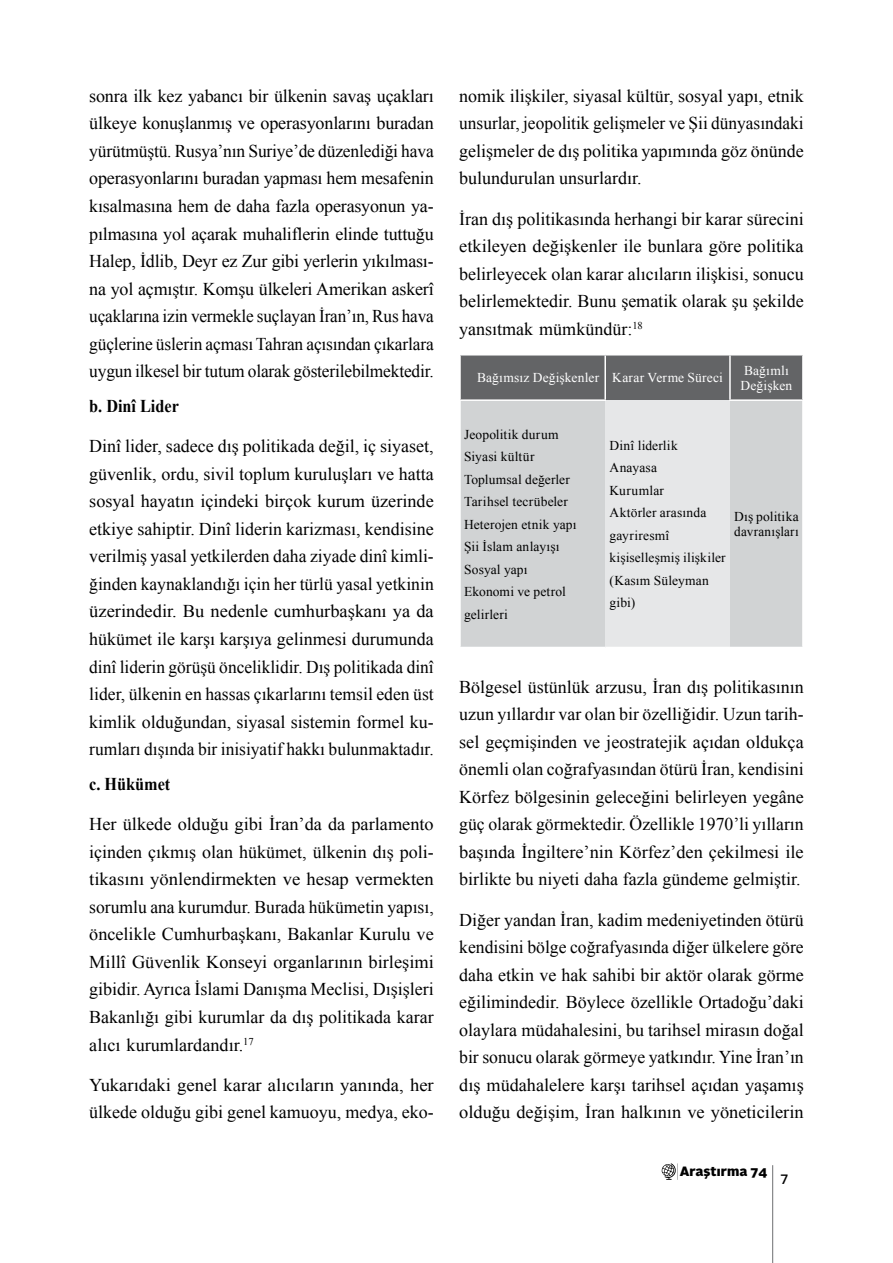
<style>
.page{position:relative;width:893px;height:1263px;background:#fff}
.page>*{position:absolute;margin:0;border:0;box-sizing:border-box;transform-origin:0 0}
.t1{font:18px/27.6px "Times New Roman";color:#000;text-align:justify}
.t2{font:700 18px "Times New Roman";color:#000;scale:.9 1}
.t3{font:13.5px/22.5px "Times New Roman";letter-spacing:.01em;color:#000}
.t4{font:13.5px/15px "Times New Roman";letter-spacing:.015em;color:#fff}
.t5{font:900 13.5px "Alright Sans";color:#000}
.t6{font:500 13.5px "Alright Sans";color:#000}
</style>
<div class="page">
<hr style="left:772px;top:1165px;width:1px;height:98px;background:#6d6e71">
<svg style="left:662px;top:1163px;width:16px;height:17px"></svg>
<div style="left:461px;top:355px;width:341px;height:45px;background:#636466"></div>
<div style="left:461px;top:401px;width:341px;height:246px;background:#d1d3d4"></div>
<div style="left:605px;top:400px;width:125px;height:247px;background:#e6e7e8"></div>
<hr style="left:604px;top:355px;width:2px;height:44px;background:#fff">
<hr style="left:729px;top:355px;width:2px;height:44px;background:#fff">
<hr style="left:459px;top:399px;width:147px;height:2px;background:#fff">
<hr style="left:729px;top:399px;width:75px;height:2px;background:#fff">
<p class="t1" style="left:89px;top:82px;width:346px">sonra ilk kez yabancı bir ülkenin savaş uçakları ülkeye konuşlanmış ve operasyonlarını buradan yürütmüştü. Rusya’nın Suriye’de düzenlediği hava operasyonlarını buradan yapması hem mesafenin kısalmasına hem de daha fazla operasyonun ya&shy;pılmasına yol açarak muhaliflerin elinde tuttuğu Halep, İdlib, Deyr ez Zur gibi yerlerin yıkılması&shy;na yol açmıştır. Komşu ülkeleri Amerikan askerî uçaklarına izin vermekle suçlayan İran’ın, Rus hava güçlerine üslerin açması Tahran açısından çıkarlara uygun ilkesel bir tutum olarak gösterilebilmektedir.</p>
<p class="t2" style="left:89px;top:393px;width:101px">b. Dinî Lider</p>
<p class="t1" style="left:89px;top:432px;width:346px">Dinî lider, sadece dış politikada değil, iç siyaset, güvenlik, ordu, sivil toplum kuruluşları ve hatta sosyal hayatın içindeki birçok kurum üzerinde etkiye sahiptir. Dinî liderin karizması, kendisine verilmiş yasal yetkilerden daha ziyade dinî kimli&shy;ğinden kaynaklandığı için her türlü yasal yetkinin üzerindedir. Bu nedenle cumhurbaşkanı ya da hükümet ile karşı karşıya gelinmesi durumunda dinî liderin görüşü önceliklidir. Dış politikada dinî lider, ülkenin en hassas çıkarlarını temsil eden üst kimlik olduğundan, siyasal sistemin formel ku&shy;rumları dışında bir inisiyatif hakkı bulunmaktadır.</p>
<p class="t2" style="left:89px;top:771px;width:91px">c. Hükümet</p>
<p class="t1" style="left:89px;top:810px;width:346px">Her ülkede olduğu gibi İran’da da parlamento içinden çıkmış olan hükümet, ülkenin dış poli&shy;tikasını yönlendirmekten ve hesap vermekten sorumlu ana kurumdur. Burada hükümetin yapısı, öncelikle Cumhurbaşkanı, Bakanlar Kurulu ve Millî Güvenlik Konseyi organlarının birleşimi gibidir. Ayrıca İslami Danışma Meclisi, Dışişleri Bakanlığı gibi kurumlar da dış politikada karar alıcı kurumlardandır.<sup>17</sup></p>
<p class="t1" style="left:89px;top:1071px;width:346px">Yukarıdaki genel karar alıcıların yanında, her ülkede olduğu gibi genel kamuoyu, medya, eko-</p>
<p class="t1" style="left:459px;top:82px;width:346px">nomik ilişkiler, siyasal kültür, sosyal yapı, etnik unsurlar, jeopolitik gelişmeler ve Şii dünyasındaki gelişmeler de dış politika yapımında göz önünde bulundurulan unsurlardır.</p>
<p class="t1" style="left:459px;top:205px;width:346px">İran dış politikasında herhangi bir karar sürecini etkileyen değişkenler ile bunlara göre politika belirleyecek olan karar alıcıların ilişkisi, sonucu belirlemektedir. Bunu şematik olarak şu şekilde yansıtmak mümkündür:<sup>18</sup></p>
<p class="t4" style="left:477px;top:370px;width:247px">Bağımsız Değişkenler Karar Verme Süreci</p>
<p class="t4" style="left:741px;top:362px;width:53px">Bağımlı<br>Değişken</p>
<p class="t3" style="left:464px;top:422px;width:114px">Jeopolitik durum<br>Siyasi kültür<br>Toplumsal değerler<br>Tarihsel tecrübeler<br>Heterojen etnik yapı<br>Şii İslam anlayışı<br>Sosyal yapı<br>Ekonomi ve petrol gelirleri</p>
<p class="t3" style="left:609px;top:434px;width:118px">Dinî liderlik<br>Anayasa<br>Kurumlar<br>Aktörler arasında gayriresmî kişiselleşmiş ilişkiler (Kasım Süleyman gibi)</p>
<p class="t3" style="left:734px;top:509px;width:66px;line-height:15px">Dış politika davranışları</p>
<p class="t1" style="left:459px;top:673px;width:346px">Bölgesel üstünlük arzusu, İran dış politikasının uzun yıllardır var olan bir özelliğidir. Uzun tarih&shy;sel geçmişinden ve jeostratejik açıdan oldukça önemli olan coğrafyasından ötürü İran, kendisini Körfez bölgesinin geleceğini belirleyen yegâne güç olarak görmektedir. Özellikle 1970’li yılların başında İngiltere’nin Körfez’den çekilmesi ile birlikte bu niyeti daha fazla gündeme gelmiştir.</p>
<p class="t1" style="left:459px;top:906px;width:346px">Diğer yandan İran, kadim medeniyetinden ötürü kendisini bölge coğrafyasında diğer ülkelere göre daha etkin ve hak sahibi bir aktör olarak görme eğilimindedir. Böylece özellikle Ortadoğu’daki olaylara müdahalesini, bu tarihsel mirasın doğal bir sonucu olarak görmeye yatkındır. Yine İran’ın dış müdahalelere karşı tarihsel açıdan yaşamış olduğu değişim, İran halkının ve yöneticilerin</p>
<p class="t5" style="left:680px;top:1161px;width:89px">Araştırma 74</p>
<p class="t6" style="left:780px;top:1168px;width:9px">7</p>
</div>
